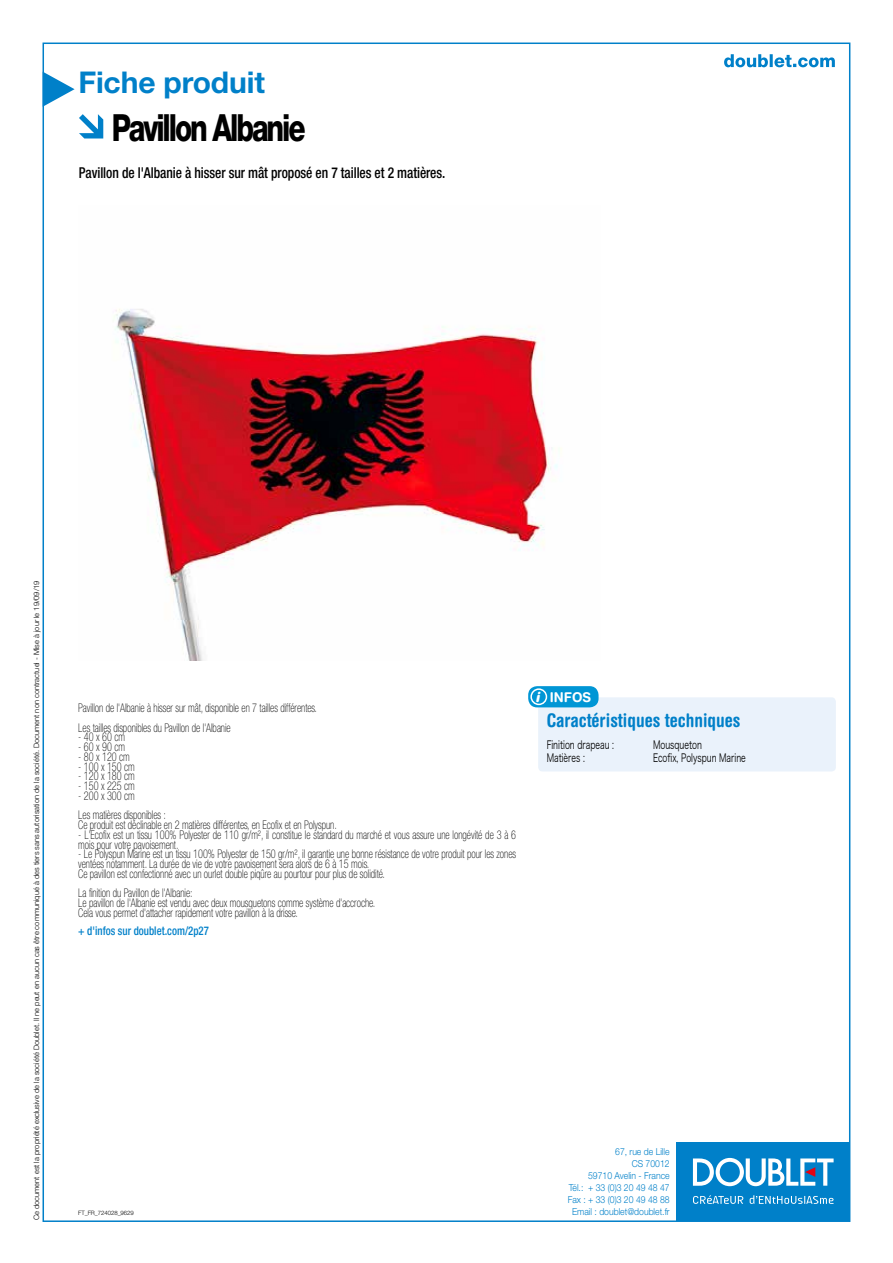
<style>
.page{position:relative;width:893px;height:1263px;background:#fff}
.page>*{position:absolute;margin:0;border:0;box-sizing:border-box;transform-origin:0 0}
.t1{font:800 37.5px "Helvetica Neue LT Std";letter-spacing:-.075em;color:#000;scale:.75 1}
.t2{font:700 30px "Helvetica Neue LT Std";letter-spacing:-.005em;color:#0080c9}
.t3{font:700 condensed 18.75px "Helvetica Rounded LT Std";color:#0080c9}
.t4{font:500 condensed 15px "Helvetica Neue LT Std";letter-spacing:-.005em;color:#000;scale:.9 1}
.t5{font:700 13.5px "Helvetica Rounded LT Std";color:#fff;scale:.95 1}
.t6{font:100 condensed 12px/9.8px "Helvetica Neue LT Std";color:#000;scale:.85 1}
.t7{font:500 condensed 12px "Helvetica Neue LT Std";color:#0080c9;scale:.9 1}
.t8{font:11.25px "Hira Kaku Pro N W3";color:#000;scale:.7 1}
.t9{font:300 9.6px/12px "Helvetica Neue LT Std";color:#0080c9;text-align:right;scale:.9 1}
.t10{font:300 7.5px "Helvetica Neue LT Std";color:#000}
.t11{font:300 6px "Helvetica Neue LT Std";letter-spacing:-.005em;color:#000}
.s1{font-weight:900;font-style:italic}
</style>
<div class="page">
<div style="left:676px;top:1142px;width:174px;height:78px;background:#0080c9"></div>
<svg style="left:693px;top:1158px;width:141px;height:28px"></svg>
<svg style="left:693px;top:1195px;width:50px;height:9px"></svg>
<svg style="left:750px;top:1195px;width:83px;height:9px"></svg>
<svg style="left:724px;top:54px;width:111px;height:13px"></svg>
<svg style="left:43px;top:72px;width:32px;height:35px"></svg>
<div style="left:538px;top:697px;width:298px;height:74px;background:#eaf2fb;border-radius:4px"></div>
<div style="left:528px;top:686px;width:71px;height:21px;background:#0096d5;border-radius:9px"></div>
<div style="left:527px;top:685px;width:73px;height:24px;border:2px solid #fff;border-radius:10px"></div>
<div style="left:530px;top:688px;width:17px;height:17px;border:2px solid #fff;border-radius:50%"></div>
<img style="left:114px;top:309px;width:448px;height:352px">
<svg style="left:79px;top:114px;width:24px;height:24px"></svg>
<h2 class="t2" style="left:78px;top:64px;width:188px">Fiche produit</h2>
<h1 class="t1" style="left:112px;top:105px;width:260px">Pavillon Albanie</h1>
<p class="t4" style="left:79px;top:164px;width:409px">Pavillon de l'Albanie à hisser sur mât proposé en 7 tailles et 2 matières.</p>
<p class="t10" style="left:32px;top:1220px;width:641px;rotate:-90deg">Ce document est la propriété exclusive de la société Doublet. Il ne peut en aucun cas être communiqué à des tiers sans autorisation de la société. Document non contractuel - Mise à jour le 19/09/19</p>
<p class="t6" style="left:78px;top:698px;width:282px;line-height:19.5px">Pavillon de l'Albanie à hisser sur mât, disponible en 7 tailles différentes.<br>Les tailles disponibles du Pavillon de l'Albanie</p>
<p class="t6" style="left:78px;top:732px;width:57px">- 40 x 60 cm</p>
<p class="t6" style="left:78px;top:742px;width:57px">- 60 x 90 cm</p>
<p class="t6" style="left:78px;top:752px;width:62px">- 80 x 120 cm</p>
<p class="t6" style="left:78px;top:761px;width:68px">- 100 x 150 cm</p>
<p class="t6" style="left:78px;top:771px;width:68px">- 120 x 180 cm</p>
<p class="t6" style="left:78px;top:781px;width:68px">- 150 x 225 cm</p>
<p class="t6" style="left:78px;top:786px;width:105px;line-height:19.5px">- 200 x 300 cm<br>Les matières disponibles :</p>
<p class="t6" style="left:78px;top:820px;width:306px">Ce produit est déclinable en 2 matières différentes, en Ecofix et en Polyspun.</p>
<p class="t6" style="left:78px;top:829px;width:517px">- L'Ecofix est un tissu 100% Polyester de 110 gr/m², il constitue le standard du marché et vous assure une longévité de 3 à 6 mois pour votre pavoisement.</p>
<p class="t6" style="left:78px;top:849px;width:517px">- Le Polyspun Marine est un tissu 100% Polyester de 150 gr/m², il garantie une bonne résistance de votre produit pour les zones ventées notamment. La durée de vie de votre pavoisement sera alors de 6 à 15 mois.<br>Ce pavillon est confectionné avec un ourlet double piqûre au pourtour pour plus de solidité.</p>
<p class="t6" style="left:78px;top:888px;width:351px">La finition du Pavillon de l'Albanie:<br>Le pavillon de l'Albanie est vendu avec deux mousquetons comme système d'accroche.<br>Cela vous permet d'attacher rapidement votre pavillon à la drisse.</p>
<p class="t7" style="left:78px;top:923px;width:147px">+ d'infos sur doublet.com/2p27</p>
<p class="t5" style="left:536px;top:688px;width:60px"><span class="s1">i</span> INFOS</p>
<h3 class="t3" style="left:547px;top:709px;width:195px">Caractéristiques techniques</h3>
<p class="t8" style="left:547px;top:734px;width:98px">Finition drapeau :</p>
<p class="t8" style="left:653px;top:734px;width:71px">Mousqueton</p>
<p class="t8" style="left:547px;top:748px;width:56px">Matières :</p>
<p class="t8" style="left:653px;top:748px;width:134px">Ecofix, Polyspun Marine</p>
<p class="t11" style="left:78px;top:1209px;width:57px">FT_FR_724028_9629</p>
<p class="t9" style="left:568px;top:1145px;width:115px">67, rue de Lille<br>CS 70012<br>59710 Avelin - France<br>Tél.: + 33 (0)3 20 49 48 47<br>Fax : + 33 (0)3 20 49 48 88<br>Email : doublet@doublet.fr</p>
</div>
